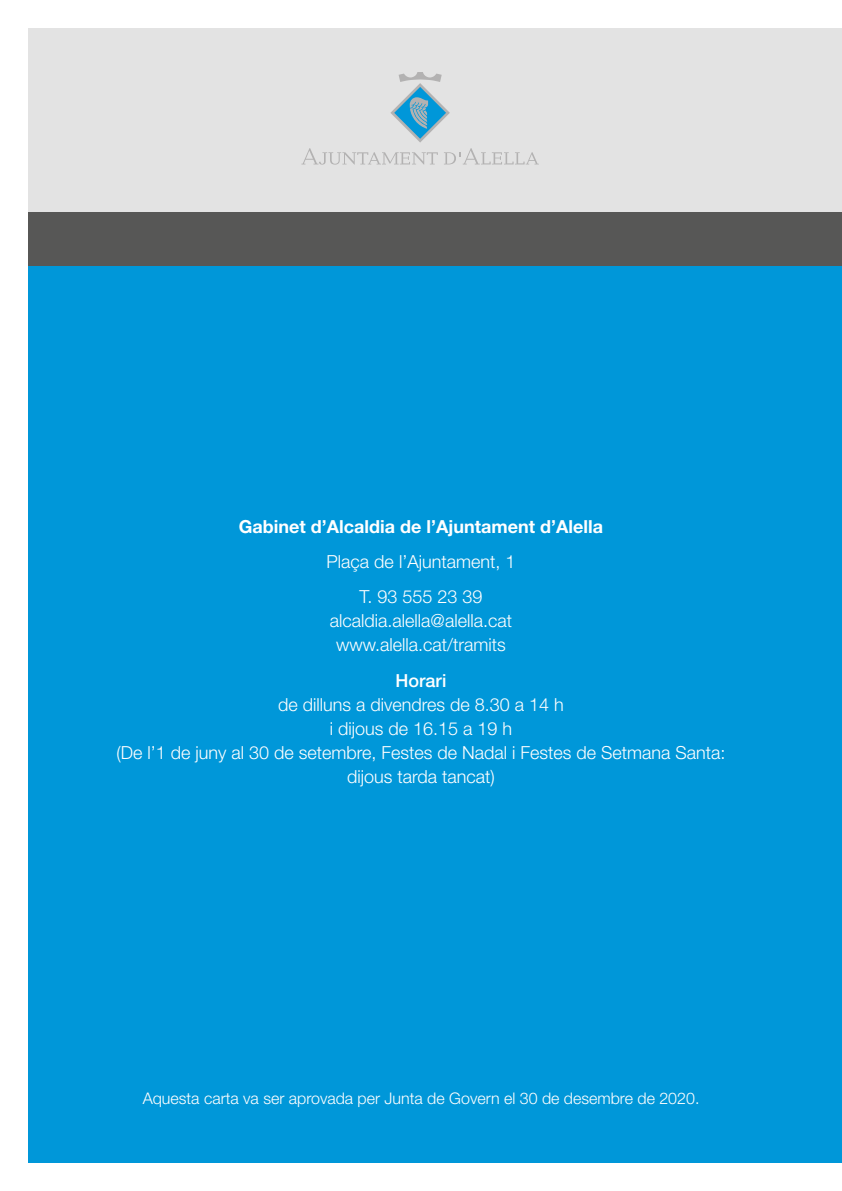
<style>
.page{position:relative;width:842px;height:1191px;background:#fff}
.page>*{position:absolute;margin:0;border:0;box-sizing:border-box;transform-origin:0 0}
.t1{font:300 18px/24px "Helvetica Neue LT Std";color:#fff;text-align:center}
.t2{font:700 18px "Helvetica Neue LT Std";color:#fff}
.t3{font:500 18px "Helvetica Neue LT Std";color:#fff}
.t4{font:300 16px "Helvetica Neue LT Std";color:#fff}
</style>
<div class="page">
<div style="left:28px;top:28px;width:814px;height:184px;background:#e3e3e3"></div>
<div style="left:28px;top:212px;width:814px;height:54px;background:#575756"></div>
<div style="left:28px;top:266px;width:814px;height:896px;background:#0097d9"></div>
<svg style="left:301px;top:72px;width:238px;height:93px"></svg>
<p class="t2" style="left:239px;top:515px;width:366px">Gabinet d’Alcaldia de l’Ajuntament d’Alella</p>
<p class="t1" style="left:327px;top:543px;width:190px;line-height:35.4px">Plaça de l’Ajuntament, 1<br>T. 93 555 23 39</p>
<p class="t1" style="left:330px;top:608px;width:184px">alcaldia.alella@alella.cat www.alella.cat/tramits</p>
<p class="t3" style="left:396px;top:669px;width:52px">Horari</p>
<p class="t1" style="left:116px;top:692px;width:611px">de dilluns a divendres de 8.30 a 14 h<br>i dijous de 16.15 a 19 h<br>(De l’1 de juny al 30 de setembre, Festes de Nadal i Festes de Setmana Santa: dijous tarda tancat)</p>
<p class="t4" style="left:143px;top:1088px;width:558px">Aquesta carta va ser aprovada per Junta de Govern el 30 de desembre de 2020.</p>
</div>
